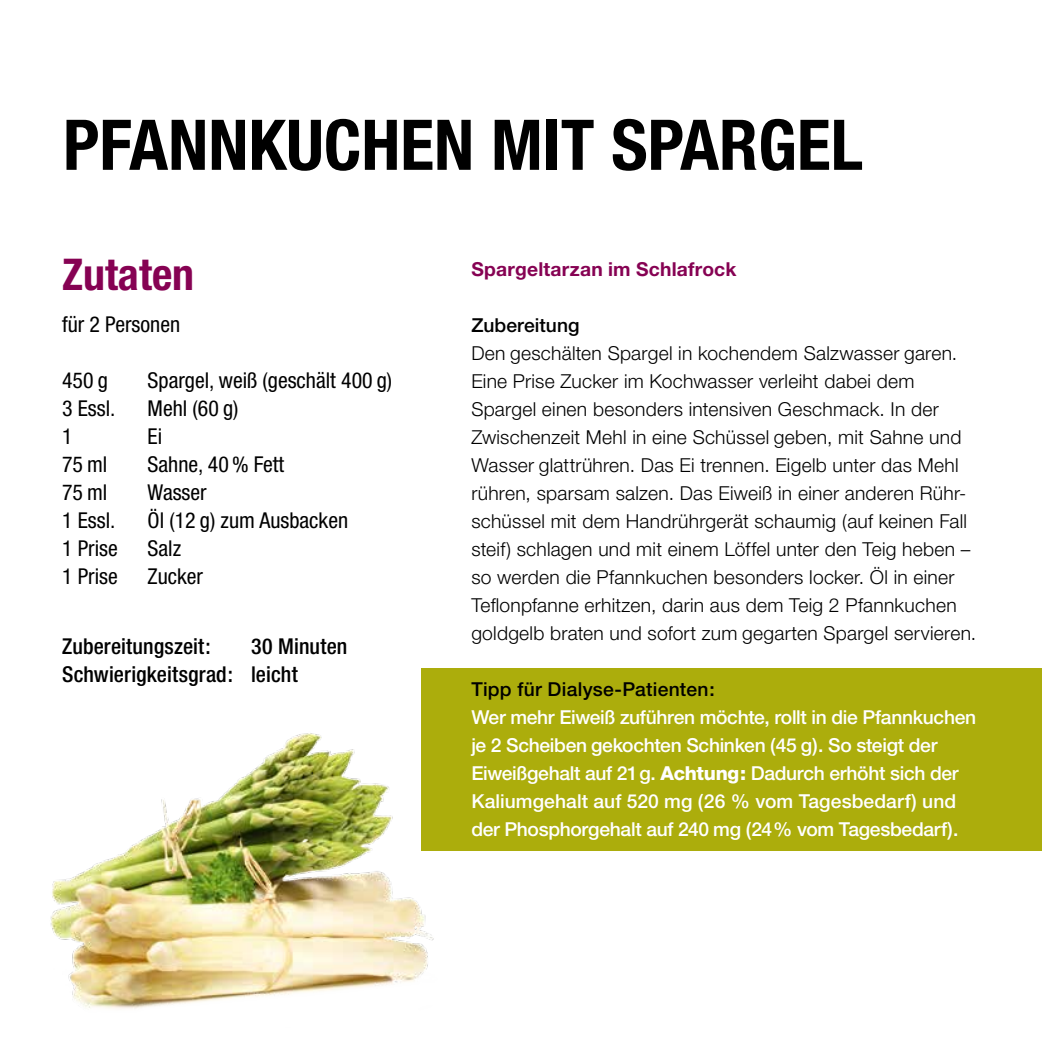
<style>
.page{position:relative;width:1042px;height:1042px;background:#fff}
.page>*{position:absolute;margin:0;border:0;box-sizing:border-box;transform-origin:0 0}
.t1{font:700 condensed 70px "Helvetica Neue";color:#000}
.t2{font:700 condensed 43.75px "Helvetica Neue";color:#860253}
.t3{font:condensed 21.88px "Helvetica Neue";color:#000}
.t4{font:500 condensed 21.88px/28px "Helvetica Neue";letter-spacing:.005em;color:#000}
.t5{font:300 19.25px/28px "Helvetica Neue";letter-spacing:.015em;color:#000}
.t6{font:500 19.25px/28px "Helvetica Neue";letter-spacing:-.015em;color:#fff}
.t7{font:500 19.25px "Helvetica Neue";letter-spacing:.01em;color:#000}
.t8{font:700 19.25px "Helvetica Neue";letter-spacing:.01em;color:#860253}
.s1{font-weight:800}
</style>
<div class="page">
<img style="left:50px;top:700px;width:403px;height:309px">
<div style="left:422px;top:668px;width:620px;height:32px;background:#acad0c"></div>
<div style="left:422px;top:691px;width:620px;height:159px;background:#acad0c"></div>
<h1 class="t1" style="left:63px;top:103px;width:801px">PFANNKUCHEN MIT SPARGEL</h1>
<h2 class="t2" style="left:62px;top:248px;width:134px">Zutaten</h2>
<p class="t3" style="left:62px;top:312px;width:120px">für 2 Personen</p>
<p class="t3" style="left:62px;top:368px;width:47px">450 g</p>
<p class="t3" style="left:148px;top:368px;width:246px">Spargel, weiß (geschält 400 g)</p>
<p class="t3" style="left:62px;top:396px;width:55px">3 Essl.</p>
<p class="t3" style="left:148px;top:396px;width:92px">Mehl (60 g)</p>
<p class="t3" style="left:62px;top:424px;width:12px">1</p>
<p class="t3" style="left:148px;top:424px;width:16px">Ei</p>
<p class="t3" style="left:62px;top:452px;width:47px">75 ml</p>
<p class="t3" style="left:148px;top:452px;width:138px">Sahne, 40 % Fett</p>
<p class="t3" style="left:62px;top:480px;width:47px">75 ml</p>
<p class="t3" style="left:148px;top:480px;width:61px">Wasser</p>
<p class="t3" style="left:62px;top:508px;width:55px">1 Essl.</p>
<p class="t3" style="left:148px;top:508px;width:202px">Öl (12 g) zum Ausbacken</p>
<p class="t3" style="left:62px;top:536px;width:57px">1 Prise</p>
<p class="t3" style="left:148px;top:536px;width:35px">Salz</p>
<p class="t3" style="left:62px;top:564px;width:57px">1 Prise</p>
<p class="t3" style="left:148px;top:564px;width:57px">Zucker</p>
<p class="t4" style="left:62px;top:632px;width:150px">Zubereitungszeit:</p>
<p class="t4" style="left:62px;top:632px;width:287px;text-indent:189px">30 Minuten<br>Schwierigkeitsgrad: leicht</p>
<p class="t8" style="left:471px;top:257px;width:267px">Spargeltarzan im Schlafrock</p>
<p class="t7" style="left:471px;top:314px;width:110px">Zubereitung</p>
<p class="t5" style="left:471px;top:339px;width:506px">Den geschälten Spargel in kochendem Salzwasser garen.<br>Eine Prise Zucker im Kochwasser verleiht dabei dem Spargel einen besonders intensiven Geschmack. In der Zwischenzeit Mehl in eine Schüssel geben, mit Sahne und Wasser glattrühren. Das Ei trennen. Eigelb unter das Mehl rühren, sparsam salzen. Das Eiweiß in einer anderen Rühr&shy;schüssel mit dem Handrührgerät schaumig (auf keinen Fall steif) schlagen und mit einem Löffel unter den Teig heben – so werden die Pfannkuchen besonders locker. Öl in einer Teflonpfanne erhitzen, darin aus dem Teig 2 Pfannkuchen goldgelb braten und sofort zum gegarten Spargel servieren.</p>
<p class="t7" style="left:471px;top:678px;width:245px">Tipp für Dialyse-Patienten:</p>
<p class="t6" style="left:471px;top:703px;width:506px">Wer mehr Eiweiß zuführen möchte, rollt in die Pfannkuchen je 2 Scheiben gekochten Schinken (45 g). So steigt der Eiweißgehalt auf 21g. <span class="s1">Achtung:</span> Dadurch erhöht sich der Kaliumgehalt auf 520 mg (26 % vom Tagesbedarf) und der Phosphorgehalt auf 240 mg (24% vom Tagesbedarf).</p>
</div>
